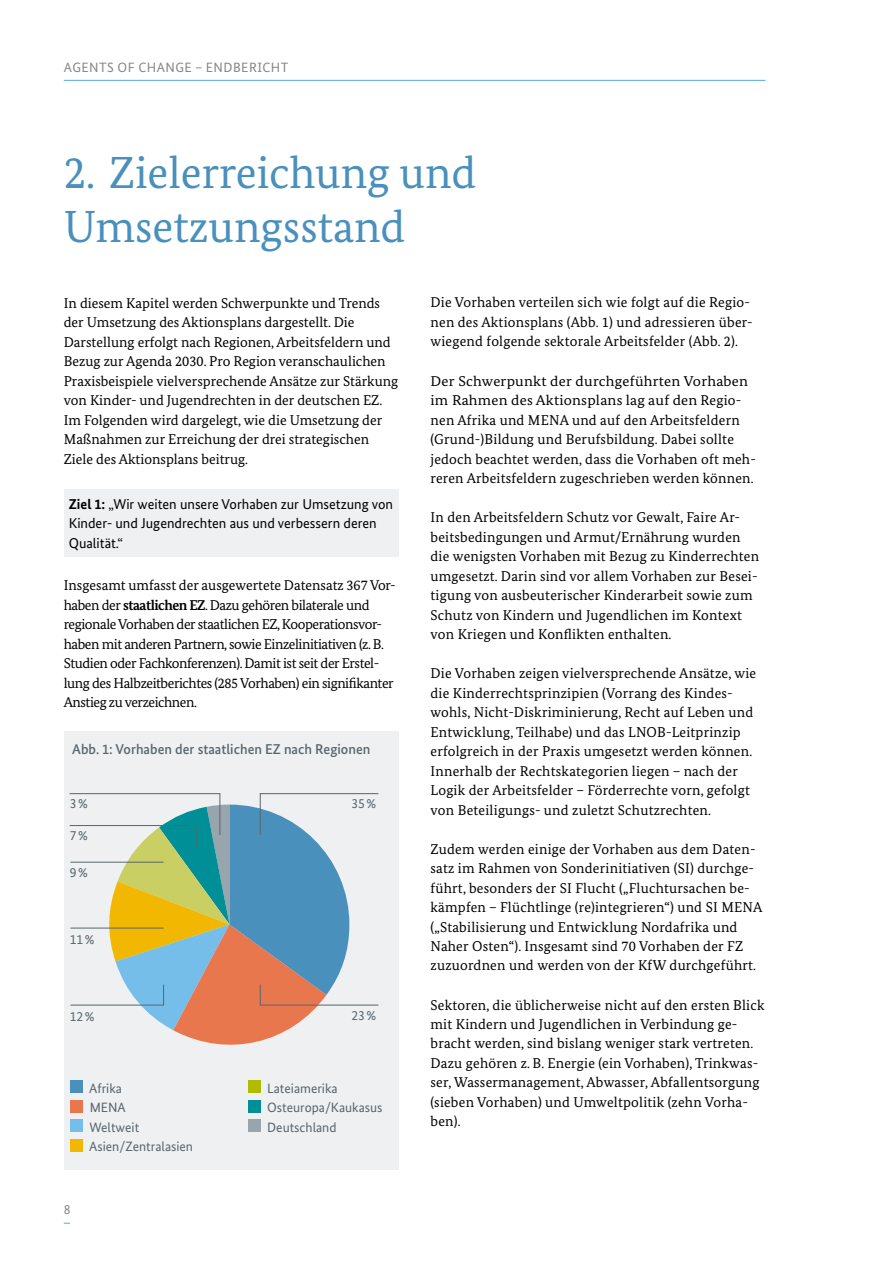
<style>
.page{position:relative;width:893px;height:1263px;background:#fff}
.page>*{position:absolute;margin:0;border:0;box-sizing:border-box;transform-origin:0 0}
.t1{font:45px/54px "Bundes Serif";color:#4a90bd}
.t2{font:14.25px/19.5px "Bundes Serif";letter-spacing:.015em;color:#000}
.t3{font:14.25px/19.5px "Bundes Serif";letter-spacing:-.03em;color:#000}
.t4{font:14.25px/19.5px "Bundes Serif";letter-spacing:.015em;color:#000;scale:1.06 1}
.t5{font:14.25px/19.5px "Bundes Sans";color:#000}
.t6{font:500 14.25px "Bundes Sans";color:#58666d}
.t7{font:13.5px/19.5px "Bundes Sans";color:#58666d}
.t8{font:13.5px "Bundes Sans";letter-spacing:.03em;color:#878787}
.s1{font-weight:700}
</style>
<div class="page">
<hr style="left:64px;top:80px;width:701px;height:1px;background:#56a8dd">
<div style="left:64px;top:731px;width:335px;height:438px;background:#eef0f2"></div>
<div style="left:65px;top:489px;width:334px;height:67px;background:#eef0f2"></div>
<div style="left:70px;top:1080px;width:13px;height:13px;background:#4a90bd"></div>
<div style="left:70px;top:1100px;width:13px;height:12px;background:#e9774d"></div>
<div style="left:70px;top:1119px;width:13px;height:13px;background:#76beea"></div>
<div style="left:70px;top:1139px;width:13px;height:12px;background:#f2b700"></div>
<div style="left:248px;top:1080px;width:12px;height:13px;background:#b1bc00"></div>
<div style="left:248px;top:1100px;width:12px;height:12px;background:#008f96"></div>
<div style="left:248px;top:1119px;width:12px;height:13px;background:#99a5ad"></div>
<svg style="left:69px;top:793px;width:310px;height:252px"></svg>
<hr style="left:70px;top:928px;width:94px;height:1px;background:#58666d">
<hr style="left:70px;top:862px;width:94px;height:1px;background:#58666d">
<p class="t8" style="left:64px;top:59px;width:226px">AGENTS OF CHANGE – ENDBERICHT</p>
<h1 class="t1" style="left:64px;top:145px;width:414px">2. Zielerreichung und<br>Umsetzungsstand</h1>
<p class="t2" style="left:64px;top:293px;width:336px">In diesem Kapitel werden Schwerpunkte und Trends der Umsetzung des Aktionsplans dargestellt. Die Darstellung erfolgt nach Regionen, Arbeitsfeldern und Bezug zur Agenda 2030. Pro Region veranschaulichen Praxisbeispiele vielversprechende Ansätze zur Stärkung von Kinder- und Jugendrechten in der deutschen EZ.<br>Im Folgenden wird dargelegt, wie die Umsetzung der Maßnahmen zur Erreichung der drei strategischen Ziele des Aktionsplans beitrug.</p>
<p class="t5" style="left:69px;top:494px;width:326px"><span class="s1">Ziel 1:</span> „Wir weiten unsere Vorhaben zur Umsetzung von<br>Kinder- und Jugendrechten aus und verbessern deren<br>Qualität.“</p>
<p class="t3" style="left:64px;top:575px;width:333px">Insgesamt umfasst der ausgewertete Datensatz 367 Vor&shy;haben der <span class="s1">staatlichen EZ</span>. Dazu gehören bilaterale und regionale Vorhaben der staatlichen EZ, Kooperationsvor&shy;haben mit anderen Partnern, sowie Einzelinitiativen (z. B.<br>Studien oder Fachkonferenzen). Damit ist seit der Erstel&shy;lung des Halbzeitberichtes (285 Vorhaben) ein signifikanter Anstieg zu verzeichnen.</p>
<p class="t6" style="left:72px;top:740px;width:300px">Abb. 1: Vorhaben der staatlichen EZ nach Regionen</p>
<p class="t7" style="left:70px;top:793px;width:20px">3%</p>
<p class="t7" style="left:351px;top:793px;width:26px">35%</p>
<p class="t7" style="left:70px;top:825px;width:20px">7%</p>
<p class="t7" style="left:70px;top:863px;width:20px">9%</p>
<p class="t7" style="left:70px;top:930px;width:26px">11%</p>
<p class="t7" style="left:70px;top:1006px;width:26px">12%</p>
<p class="t7" style="left:351px;top:1005px;width:26px">23%</p>
<p class="t7" style="left:89px;top:1078px;width:105px">Afrika<br>MENA<br>Weltweit<br>Asien/Zentralasien</p>
<p class="t7" style="left:267px;top:1078px;width:117px">Lateiamerika<br>Osteuropa/Kaukasus<br>Deutschland</p>
<p class="t8" style="left:64px;top:1201px;width:8px">8</p>
<p class="t2" style="left:431px;top:293px;width:324px">Die Vorhaben verteilen sich wie folgt auf die Regio&shy;nen des Aktionsplans (Abb. 1) und adressieren über&shy;wiegend folgende sektorale Arbeitsfelder (Abb. 2).</p>
<p class="t4" style="left:431px;top:371px;width:309px">Der Schwerpunkt der durchgeführten Vorhaben im Rahmen des Aktionsplans lag auf den Regio&shy;nen Afrika und MENA und auf den Arbeitsfeldern (Grund-)Bildung und Berufsbildung. Dabei sollte jedoch beachtet werden, dass die Vorhaben oft meh&shy;reren Arbeitsfeldern zugeschrieben werden können.</p>
<p class="t2" style="left:431px;top:507px;width:330px">In den Arbeitsfeldern Schutz vor Gewalt, Faire Ar&shy;beitsbedingungen und Armut/Ernährung wurden die wenigsten Vorhaben mit Bezug zu Kinderrechten umgesetzt. Darin sind vor allem Vorhaben zur Besei&shy;tigung von ausbeuterischer Kinderarbeit sowie zum Schutz von Kindern und Jugendlichen im Kontext von Kriegen und Konflikten enthalten.</p>
<p class="t2" style="left:431px;top:663px;width:327px">Die Vorhaben zeigen vielversprechende Ansätze, wie die Kinderrechtsprinzipien (Vorrang des Kindes&shy;wohls, Nicht-Diskriminierung, Recht auf Leben und Entwicklung, Teilhabe) und das LNOB-Leitprinzip erfolgreich in der Praxis umgesetzt werden können.<br>Innerhalb der Rechtskategorien liegen – nach der Logik der Arbeitsfelder – Förderrechte vorn, gefolgt von Beteiligungs- und zuletzt Schutzrechten.</p>
<p class="t2" style="left:431px;top:839px;width:333px">Zudem werden einige der Vorhaben aus dem Daten&shy;satz im Rahmen von Sonderinitiativen (SI) durchge&shy;führt, besonders der SI Flucht („Fluchtursachen be&shy;kämpfen – Flüchtlinge (re)integrieren“) und SI MENA („Stabilisierung und Entwicklung Nordafrika und Naher Osten“). Insgesamt sind 70 Vorhaben der FZ zuzuordnen und werden von der KfW durchgeführt.</p>
<p class="t2" style="left:431px;top:995px;width:336px">Sektoren, die üblicherweise nicht auf den ersten Blick mit Kindern und Jugendlichen in Verbindung ge&shy;bracht werden, sind bislang weniger stark vertreten.<br>Dazu gehören z. B. Energie (ein Vorhaben), Trinkwas&shy;ser, Wassermanagement, Abwasser, Abfallentsorgung (sieben Vorhaben) und Umweltpolitik (zehn Vorha&shy;ben).</p>
</div>
